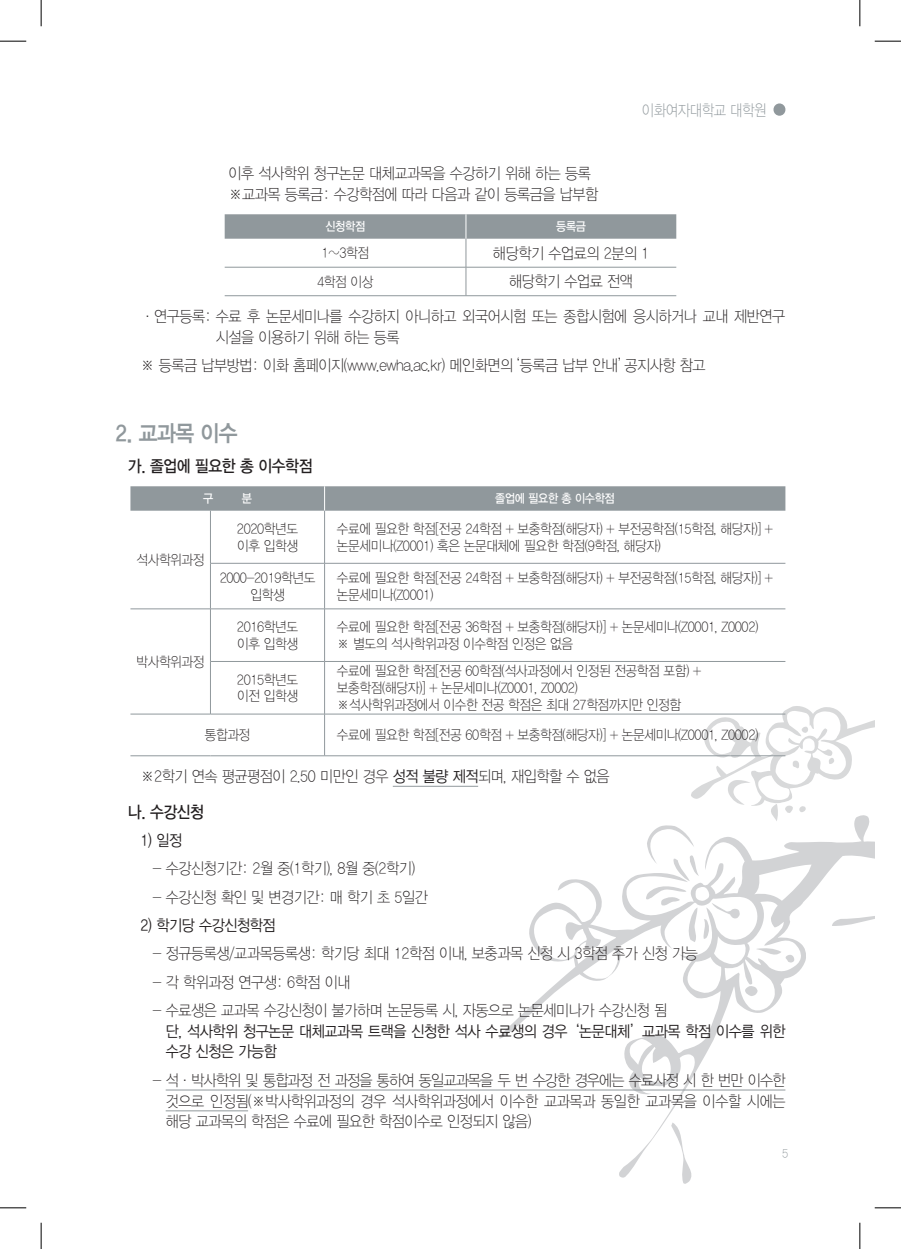
<style>
.page{position:relative;width:901px;height:1249px;background:#fff}
.page>*{position:absolute;margin:0;border:0;box-sizing:border-box;transform-origin:0 0}
.중제목{font:22.75px "YDIYGO340";color:#90989c;scale:.9 1}
.소제목{font:16.62px "YDIYGO330";letter-spacing:-.025em;color:#231f20;scale:.9 1}
.t1{font:15.75px/20.8px "YDIYGO310";letter-spacing:-.025em;color:#231f20;scale:.9 1}
.t2{font:15.75px/20.8px "YDIYGO320";letter-spacing:-.025em;color:#231f20;scale:.9 1}
.t3{font:15.75px "YDIYGO310";letter-spacing:-.025em;color:#90989c;scale:.85 1}
.t4{font:14px "YDIYGO310";letter-spacing:-.025em;color:#231f20;scale:.9 1}
.t5{font:12.25px "YDIYGO330";letter-spacing:-.025em;color:#fff;scale:.9 1}
.t6{font:12.25px "YDIYGO310";color:#90989c;scale:.9 1}
.s1{font-family:"YDIYGO320"}
.s2{font-family:"YDIYGO310"}
</style>
<div class="page">
<div style="left:773px;top:103px;width:12px;height:13px;background:#90989c;border-radius:6px"></div>
<svg style="left:499px;top:874px;width:307px;height:303px"></svg>
<svg style="left:756px;top:947px;width:38px;height:15px"></svg>
<svg style="left:745px;top:985px;width:12px;height:10px"></svg>
<svg style="left:671px;top:1122px;width:25px;height:62px"></svg>
<svg style="left:646px;top:706px;width:229px;height:235px"></svg>
<hr style="left:393px;top:785px;width:85px;height:1px;background:#90989c">
<hr style="left:166px;top:1089px;width:619px;height:1px;background:#90989c">
<hr style="left:166px;top:1110px;width:82px;height:1px;background:#90989c">
<hr style="left:225px;top:295px;width:241px;height:1px;background:#90989c">
<svg style="left:225px;top:214px;width:451px;height:81px"></svg>
<hr style="left:466px;top:267px;width:210px;height:1px;background:#90989c">
<hr style="left:466px;top:295px;width:210px;height:1px;background:#90989c">
<div style="left:130px;top:486px;width:655px;height:24px;background:#90989c"></div>
<hr style="left:210px;top:510px;width:1px;height:53px;background:#90989c">
<hr style="left:324px;top:510px;width:1px;height:53px;background:#90989c">
<hr style="left:210px;top:563px;width:1px;height:45px;background:#90989c">
<hr style="left:210px;top:563px;width:115px;height:1px;background:#90989c">
<hr style="left:324px;top:563px;width:1px;height:45px;background:#90989c">
<hr style="left:325px;top:563px;width:460px;height:1px;background:#90989c">
<hr style="left:130px;top:608px;width:80px;height:1px;background:#90989c">
<hr style="left:210px;top:609px;width:1px;height:52px;background:#90989c">
<hr style="left:210px;top:608px;width:115px;height:1px;background:#90989c">
<hr style="left:324px;top:609px;width:1px;height:52px;background:#90989c">
<hr style="left:325px;top:608px;width:460px;height:1px;background:#90989c">
<hr style="left:210px;top:661px;width:1px;height:52px;background:#90989c">
<hr style="left:210px;top:661px;width:115px;height:1px;background:#90989c">
<hr style="left:324px;top:661px;width:1px;height:52px;background:#90989c">
<hr style="left:325px;top:661px;width:460px;height:1px;background:#90989c">
<hr style="left:130px;top:713px;width:80px;height:1px;background:#90989c">
<hr style="left:130px;top:755px;width:80px;height:1px;background:#90989c">
<hr style="left:210px;top:755px;width:115px;height:1px;background:#90989c">
<hr style="left:210px;top:713px;width:115px;height:1px;background:#90989c">
<hr style="left:324px;top:714px;width:1px;height:41px;background:#90989c">
<hr style="left:325px;top:713px;width:460px;height:1px;background:#90989c">
<hr style="left:325px;top:755px;width:460px;height:1px;background:#90989c">
<svg style="left:0;top:41px;width:26px;height:1px"></svg>
<svg style="left:875px;top:41px;width:26px;height:1px"></svg>
<svg style="left:0;top:1207px;width:26px;height:1px"></svg>
<svg style="left:875px;top:1207px;width:26px;height:1px"></svg>
<svg style="left:41px;top:0;width:1px;height:26px"></svg>
<svg style="left:41px;top:1222px;width:1px;height:26px"></svg>
<svg style="left:859px;top:0;width:1px;height:26px"></svg>
<svg style="left:859px;top:1222px;width:1px;height:26px"></svg>
<p class="t3" style="left:642px;top:102px;width:148px">이화여자대학교 대학원</p>
<p class="t1" style="left:228px;top:163px;width:412px">이후 석사학위 청구논문 대체교과목을 수강하기 위해 하는 등록 ※교과목 등록금: 수강학점에 따라 다음과 같이 등록금을 납부함</p>
<p class="t5" style="left:325px;top:220px;width:46px">신청학점</p>
<p class="t5" style="left:556px;top:220px;width:35px">등록금</p>
<p class="t4" style="left:322px;top:245px;width:54px">1~3학점</p>
<p class="t1" style="left:493px;top:243px;width:175px">해당학기 수업료의 2분의 1</p>
<p class="t4" style="left:317px;top:274px;width:64px">4학점 이상</p>
<p class="t1" style="left:509px;top:271px;width:139px">해당학기 수업료 전액</p>
<p class="t1" style="left:216px;top:306px;width:634px;text-indent:-75px">·연구등록: 수료 후 논문세미나를 수강하지 아니하고 외국어시험 또는 종합시험에 응시하거나 교내 제반연구 시설을 이용하기 위해 하는 등록</p>
<p class="t1" style="left:140px;top:355px;width:629px">※ 등록금 납부방법: 이화 홈페이지(www.ewha.ac.kr) 메인화면의‘등록금 납부 안내’공지사항 참고</p>
<p class="중제목" style="left:116px;top:419px;width:137px">2. 교과목 이수</p>
<p class="소제목" style="left:128px;top:456px;width:206px">가. 졸업에 필요한 총 이수학점</p>
<p class="t5" style="left:203px;top:491px;width:13px">구</p>
<p class="t5" style="left:242px;top:491px;width:13px">분</p>
<p class="t5" style="left:495px;top:491px;width:134px">졸업에 필요한 총 이수학점</p>
<p class="t4" style="left:136px;top:552px;width:77px">석사학위과정</p>
<p class="t4" style="left:136px;top:653px;width:77px">박사학위과정</p>
<p class="t4" style="left:237px;top:521px;width:70px">2020학년도</p>
<p class="t4" style="left:237px;top:537px;width:69px">이후 입학생</p>
<p class="t4" style="left:220px;top:570px;width:108px">2000-2019학년도</p>
<p class="t4" style="left:250px;top:586px;width:39px">입학생</p>
<p class="t4" style="left:237px;top:619px;width:70px">2016학년도</p>
<p class="t4" style="left:237px;top:635px;width:69px">이후 입학생</p>
<p class="t4" style="left:237px;top:671px;width:70px">2015학년도</p>
<p class="t4" style="left:237px;top:688px;width:69px">이전 입학생</p>
<p class="t4" style="left:337px;top:521px;width:486px">수료에 필요한 학점[전공 24학점 + 보충학점(해당자) + 부전공학점(15학점, 해당자)] +</p>
<p class="t4" style="left:337px;top:537px;width:361px">논문세미나(Z0001) 혹은 논문대체에 필요한 학점(9학점, 해당자)</p>
<p class="t4" style="left:337px;top:570px;width:486px">수료에 필요한 학점[전공 24학점 + 보충학점(해당자) + 부전공학점(15학점, 해당자)] +</p>
<p class="t4" style="left:337px;top:586px;width:109px">논문세미나(Z0001)</p>
<p class="t4" style="left:337px;top:619px;width:470px">수료에 필요한 학점[전공 36학점 + 보충학점(해당자)] + 논문세미나(Z0001, Z0002)</p>
<p class="t4" style="left:337px;top:635px;width:264px">※ 별도의 석사학위과정 이수학점 인정은 없음</p>
<p class="t4" style="left:337px;top:663px;width:406px">수료에 필요한 학점[전공 60학점(석사과정에서 인정된 전공학점 포함) +</p>
<p class="t4" style="left:337px;top:680px;width:269px">보충학점(해당자)] + 논문세미나(Z0001, Z0002)</p>
<p class="t4" style="left:337px;top:696px;width:384px">※석사학위과정에서 이수한 전공 학점은 최대 27학점까지만 인정함</p>
<p class="t4" style="left:205px;top:727px;width:52px">통합과정</p>
<p class="t4" style="left:337px;top:727px;width:470px">수료에 필요한 학점[전공 60학점 + 보충학점(해당자)] + 논문세미나(Z0001, Z0002)</p>
<p class="t1" style="left:140px;top:766px;width:523px">※2학기 연속 평균평점이 2.50 미만인 경우 <span class="s1">성적 불량 제적</span>되며, 재입학할 수 없음</p>
<p class="소제목" style="left:128px;top:803px;width:86px">나. 수강신청</p>
<p class="t2" style="left:140px;top:830px;width:48px">1) 일정</p>
<p class="t1" style="left:153px;top:858px;width:293px">- 수강신청기간: 2월 중(1학기), 8월 중(2학기)</p>
<p class="t1" style="left:153px;top:886px;width:307px">- 수강신청 확인 및 변경기간: 매 학기 초 5일간</p>
<p class="t2" style="left:140px;top:914px;width:152px">2) 학기당 수강신청학점</p>
<p class="t1" style="left:153px;top:943px;width:607px">- 정규등록생/교과목등록생: 학기당 최대 12학점 이내, 보충과목 신청 시 3학점 추가 신청 가능</p>
<p class="t1" style="left:153px;top:971px;width:221px">- 각 학위과정 연구생: 6학점 이내</p>
<p class="t2" style="left:166px;top:999px;width:690px;text-indent:-13px"><span class="s2">- 수료생은 교과목 수강신청이 불가하며 논문등록 시, 자동으로 논문세미나가 수강신청 됨<br></span>단, 석사학위 청구논문 대체교과목 트랙을 신청한 석사 수료생의 경우 ‘논문대체’교과목 학점 이수를 위한 수강 신청은 가능함</p>
<p class="t1" style="left:166px;top:1069px;width:690px;text-align:justify;text-indent:-13px">- 석·박사학위 및 통합과정 전 과정을 통하여 동일교과목을 두 번 수강한 경우에는 수료사정 시 한 번만 이수한 것으로 인정됨(※박사학위과정의 경우 석사학위과정에서 이수한 교과목과 동일한 교과목을 이수할 시에는 해당 교과목의 학점은 수료에 필요한 학점이수로 인정되지 않음)</p>
<p class="t6" style="left:782px;top:1146px;width:8px">5</p>
</div>
